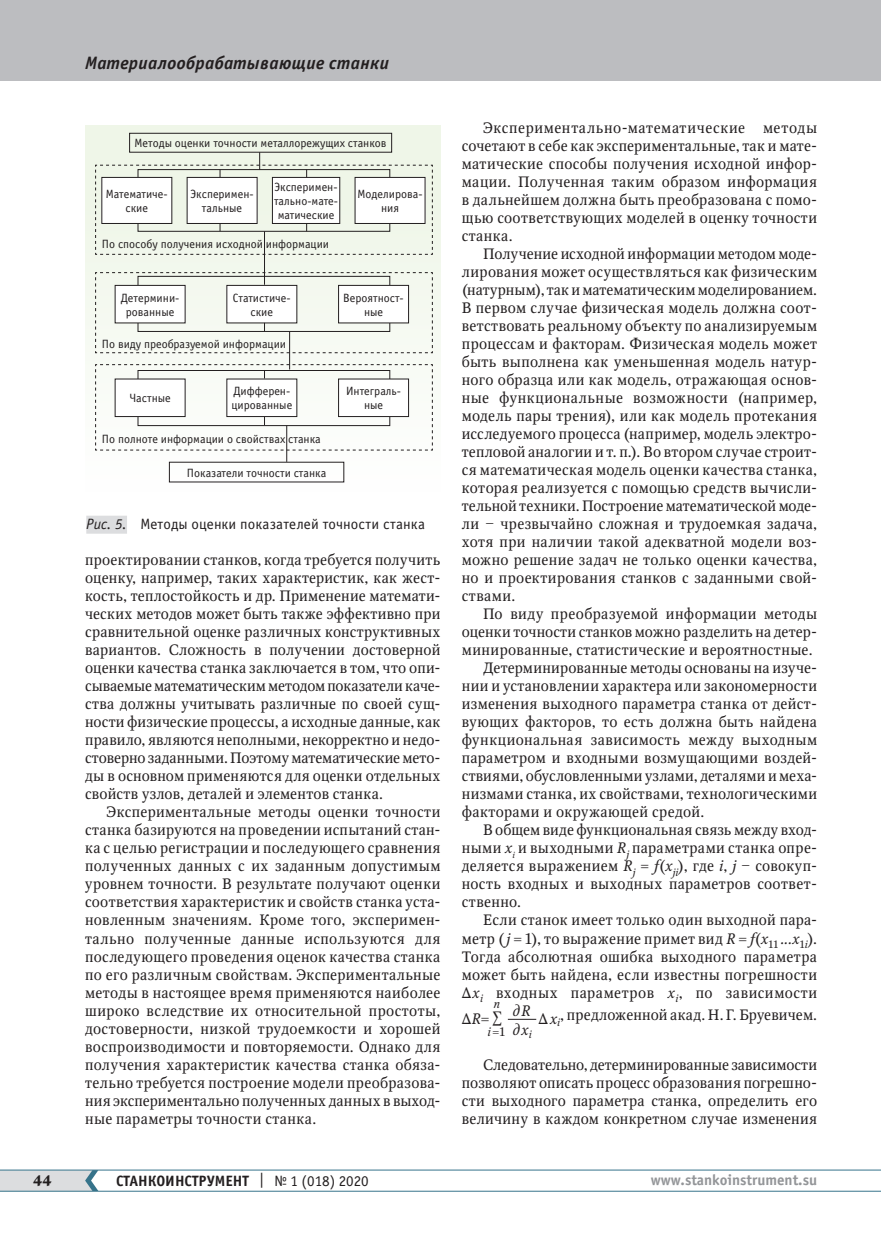
<style>
.page{position:relative;width:881px;height:1234px;background:#fff}
.page>*{position:absolute;margin:0;border:0;box-sizing:border-box;transform-origin:0 0}
.t1{font:italic 700 18px "Officina Sans C";letter-spacing:.015em;color:#231f20}
.t2{font:15px/18px "Octava";letter-spacing:.02em;color:#231f20;text-align:justify}
.t3{font:15px "Officina Sans C";letter-spacing:.005em;color:#231f20}
.t4{font:700 15px "Officina Sans C";color:#231f20}
.t5{font:700 15px "Officina Sans C";color:#939598}
.t6{font:700 15px "Octava";color:#231f20}
.t7{font:italic 15px "Octava";color:#231f20}
.t8{font:12px/14.2px "Officina Sans C";color:#231f20;text-align:center}
.t9{font:italic 12px "Octava";color:#231f20}
.t10{font:12px "Octava";color:#231f20}
.t11{font:italic 10.5px "Octava";color:#231f20}
.s1{font-style:italic}
.s2{font-style:normal}
.s3{font-style:normal;font-size:15px}
.s4{font-weight:400}
</style>
<div class="page">
<hr style="left:0;top:1190px;width:880px;height:1px;background:#36738a">
<hr style="left:0;top:1169px;width:880px;height:1px;background:#36738a">
<svg style="left:0;top:1169px;width:98px;height:21px;background:#ccd4d8"></svg>
<div style="left:0;top:0;width:880px;height:81px;background:#bcbdc0"></div>
<svg style="left:508px;top:1018px;width:27px;height:1px"></svg>
<div style="left:86px;top:515px;width:41px;height:18px;background:#dcdddf"></div>
<div style="left:85px;top:125px;width:355px;height:368px;background:#f7faf4"></div>
<div style="left:129px;top:133px;width:263px;height:19px;border:1px solid #231f20"></div>
<hr style="left:264px;top:232px;width:1px;height:44px;background:#231f20">
<hr style="left:289px;top:331px;width:1px;height:38px;background:#231f20">
<hr style="left:286px;top:426px;width:1px;height:35px;background:#231f20">
<svg style="left:95px;top:272px;width:338px;height:81px"></svg>
<svg style="left:95px;top:364px;width:338px;height:86px"></svg>
<svg style="left:95px;top:152px;width:338px;height:103px"></svg>
<p class="t1" style="left:85px;top:53px;width:305px">Материалообрабатывающие станки</p>
<p class="t8" style="left:134px;top:136px;width:253px">Методы оценки точности металлорежущих станков</p>
<p class="t8" style="left:106px;top:187px;width:63px">Математиче&shy;ские</p>
<p class="t8" style="left:190px;top:187px;width:65px">Эксперимен&shy;тальные</p>
<p class="t8" style="left:274px;top:180px;width:65px">Эксперимен&shy;тально-мате&shy;матические</p>
<p class="t8" style="left:357px;top:187px;width:66px">Моделирова&shy;ния</p>
<p class="t8" style="left:102px;top:237px;width:228px">По способу получения исходной информации</p>
<p class="t8" style="left:121px;top:290px;width:60px">Детермини&shy;рованные</p>
<p class="t8" style="left:233px;top:290px;width:59px">Статистиче&shy;ские</p>
<p class="t8" style="left:343px;top:290px;width:62px">Вероятност&shy;ные</p>
<p class="t8" style="left:102px;top:337px;width:185px">По виду преобразуемой информации</p>
<p class="t8" style="left:129px;top:391px;width:43px">Частные</p>
<p class="t8" style="left:231px;top:384px;width:62px;text-align:left">Дифферен&shy;цированные</p>
<p class="t8" style="left:346px;top:384px;width:57px">Интеграль&shy;ные</p>
<p class="t8" style="left:102px;top:432px;width:220px">По полноте информации о свойствах станка</p>
<p class="t8" style="left:187px;top:465px;width:141px">Показатели точности станка</p>
<p class="t3" style="left:86px;top:516px;width:340px"><span class="s1">Рис. 5.</span> Методы оценки показателей точности станка</p>
<p class="t2" style="left:85px;top:551px;width:357px">проектировании станков, когда требуется получить оценку, например, таких характеристик, как жест&shy;кость, теплостойкость и др. Применение математи&shy;ческих методов может быть также эффективно при сравнительной оценке различных конструктивных вариантов. Сложность в получении достоверной оценки качества станка заключается в том, что опи&shy;сываемые математическим методом показатели каче&shy;ства должны учитывать различные по своей сущ&shy;ности физические процессы, а исходные данные, как правило, являются неполными, некорректно и недо&shy;стоверно заданными. Поэтому математические мето&shy;ды в основном применяются для оценки отдельных свойств узлов, деталей и элементов станка.</p>
<p class="t2" style="left:85px;top:803px;width:357px;text-indent:21px">Экспериментальные методы оценки точности станка базируются на проведении испытаний стан&shy;ка с целью регистрации и последующего сравнения полученных данных с их заданным допустимым уровнем точности. В результате получают оценки соответствия характеристик и свойств станка уста&shy;новленным значениям. Кроме того, эксперимен&shy;тально полученные данные используются для последующего проведения оценок качества станка по его различным свойствам. Экспериментальные методы в настоящее время применяются наиболее широко вследствие их относительной простоты, достоверности, низкой трудоемкости и хорошей воспроизводимости и повторяемости. Однако для получения характеристик качества станка обяза&shy;тельно требуется построение модели преобразова&shy;ния экспериментально полученных данных в выход&shy;ные параметры точности станка.</p>
<p class="t2" style="left:461px;top:119px;width:357px;text-indent:21px">Экспериментально-математические методы сочетают в себе как экспериментальные, так и мате&shy;матические способы получения исходной инфор&shy;мации. Полученная таким образом информация в дальнейшем должна быть преобразована с помо&shy;щью соответствующих моделей в оценку точности станка.</p>
<p class="t2" style="left:461px;top:245px;width:357px;text-align:left;text-indent:21px">Получение исходной информации методом моде&shy;лирования может осуществляться как физическим (натурным), так и математическим моделированием.<br>В первом случае физическая модель должна соот&shy;ветствовать реальному объекту по анализируемым процессам и факторам. Физическая модель может быть выполнена как уменьшенная модель натур&shy;ного образца или как модель, отражающая основ&shy;ные функциональные возможности (например, модель пары трения), или как модель протекания исследуемого процесса (например, модель электро&shy;тепловой аналогии и т. п.). Во втором случае строит&shy;ся математическая модель оценки качества станка, которая реализуется с помощью средств вычисли&shy;тельной техники. Построение математической моде&shy;ли ‒ чрезвычайно сложная и трудоемкая задача, хотя при наличии такой адекватной модели воз&shy;можно решение задач не только оценки качества, но и проектирования станков с заданными свой&shy;ствами.</p>
<p class="t2" style="left:483px;top:605px;width:335px">По виду преобразуемой информации методы</p>
<p class="t2" style="left:461px;top:623px;width:357px">оценки точности станков можно разделить на детер-</p>
<p class="t2" style="left:461px;top:641px;width:352px">минированные, статистические и вероятностные.</p>
<p class="t2" style="left:483px;top:659px;width:335px">Детерминированные методы основаны на изуче-</p>
<p class="t2" style="left:461px;top:677px;width:356px">нии и установлении характера или закономерности</p>
<p class="t2" style="left:461px;top:695px;width:354px">изменения выходного параметра станка от дейст-</p>
<p class="t2" style="left:461px;top:713px;width:357px">вующих факторов, то есть должна быть найдена</p>
<p class="t2" style="left:461px;top:731px;width:357px">функциональная зависимость между выходным</p>
<p class="t2" style="left:461px;top:749px;width:357px">параметром и входными возмущающими воздей-</p>
<p class="t2" style="left:461px;top:767px;width:357px">ствиями, обусловленными узлами, деталями и меха-</p>
<p class="t2" style="left:461px;top:785px;width:357px">низмами станка, их свойствами, технологическими</p>
<p class="t2" style="left:461px;top:803px;width:244px">факторами и окружающей средой.</p>
<p class="t2" style="left:483px;top:821px;width:335px">В общем виде функциональная связь между вход-</p>
<p class="t2" style="left:461px;top:839px;width:357px">ными <span class="s1">x</span><sub>i</sub> и выходными <span class="s1">R</span><sub>j</sub> параметрами станка опре-</p>
<p class="t2" style="left:461px;top:857px;width:357px">деляется выражением <span class="s1">R</span><sub>j</sub> = <span class="s1">f</span>(<span class="s1">x</span><sub>ji</sub>), где <span class="s1">i</span>, <span class="s1">j</span> ‒ совокуп-</p>
<p class="t2" style="left:461px;top:875px;width:357px">ность входных и выходных параметров соответ-</p>
<p class="t2" style="left:461px;top:893px;width:61px">ственно.</p>
<p class="t2" style="left:483px;top:911px;width:335px">Если станок имеет только один выходной пара-</p>
<p class="t2" style="left:461px;top:929px;width:357px">метр ( <span class="s1">j</span> = 1), то выражение примет вид <span class="s1">R</span> = <span class="s1">f</span>(<span class="s1">x</span><sub>11</sub> <span class="s1">...x</span><sub>1</sub><sub>i</sub>).</p>
<p class="t2" style="left:461px;top:947px;width:357px">Тогда абсолютная ошибка выходного параметра</p>
<p class="t2" style="left:461px;top:965px;width:356px">может быть найдена, если известны погрешности</p>
<p class="t2" style="left:461px;top:983px;width:357px">Δ<span class="s1">x</span><sub>i</sub> входных параметров <span class="s1">x</span><sub>i</sub>, по зависимости</p>
<p class="t10" style="left:499px;top:1023px;width:8px">1</p>
<p class="t9" style="left:493px;top:996px;width:8px">n</p>
<p class="t2" style="left:512px;top:1001px;width:19px">∂<span class="s1">R</span></p>
<p class="t2" style="left:492px;top:1007px;width:11px">∑</p>
<p class="t2" style="left:538px;top:1009px;width:11px">∆</p>
<p class="t2" style="left:549px;top:1005px;width:269px"><span class="s1">x</span> , предложенной акад. Н. Г. Бруевичем.</p>
<p class="t2" style="left:461px;top:1055px;width:357px;text-indent:21px">Следовательно, детерминированные зависимости позволяют описать процесс образования погрешно&shy;сти выходного параметра станка, определить его величину в каждом конкретном случае изменения</p>
<p class="t2" style="left:461px;top:1009px;width:29px">∆<span class="s1">R</span>=</p>
<p class="t11" style="left:557px;top:1016px;width:4px">i</p>
<p class="t9" style="left:487px;top:1024px;width:34px">i<span class="s2">=</span> <span class="s3">∂</span></p>
<p class="t7" style="left:521px;top:1020px;width:12px">x<sub>i</sub></p>
<p class="t6" style="left:33px;top:1170px;width:20px">44</p>
<p class="t4" style="left:116px;top:1171px;width:254px">СТАНКОИНСТРУМЕНТ <span class="s4">| № 1 (018) 2020</span></p>
<p class="t5" style="left:650px;top:1171px;width:168px">www.stankoinstrument.su</p>
</div>
